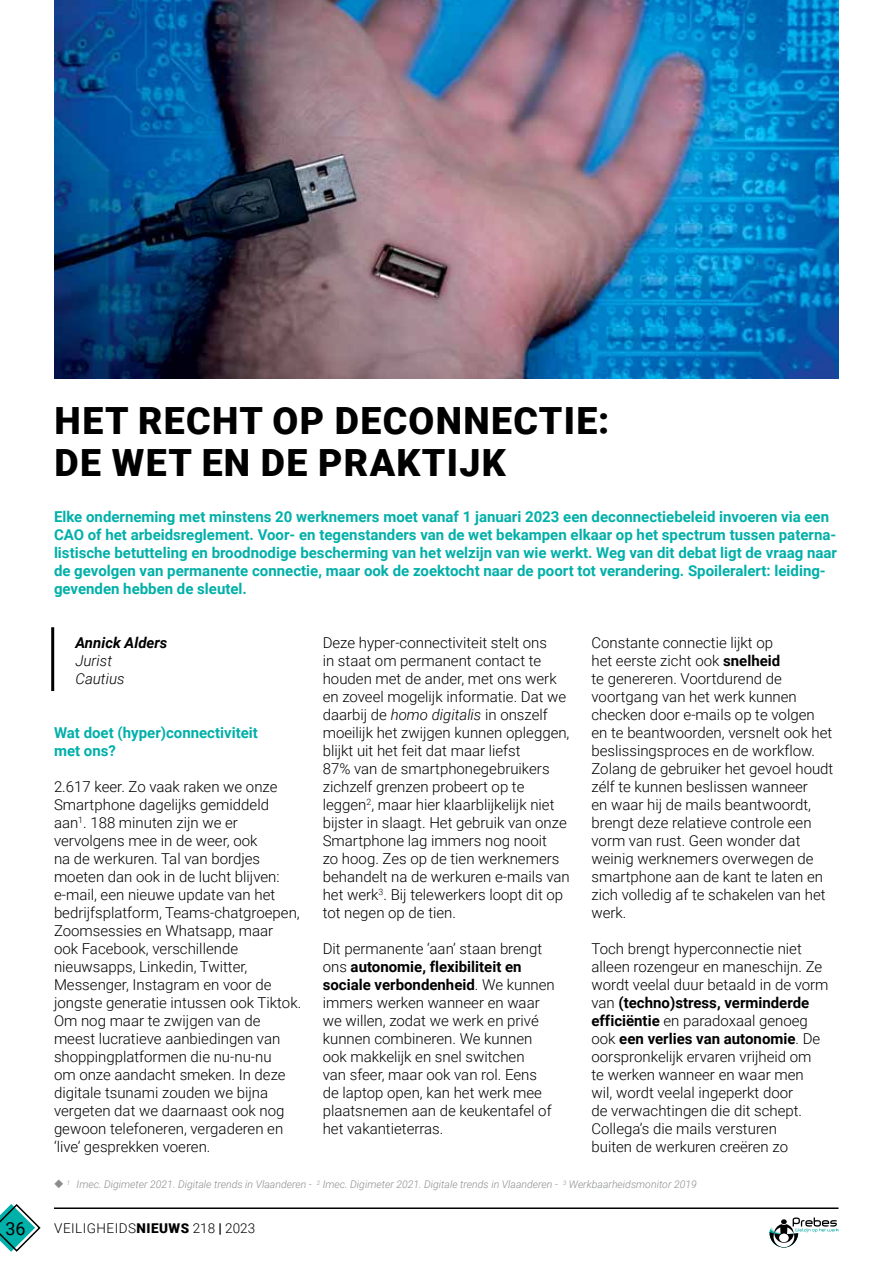
<style>
.page{position:relative;width:893px;height:1263px;background:#fff}
.page>*{position:absolute;margin:0;border:0;box-sizing:border-box;transform-origin:0 0}
.t1{font:900 37.5px/42px "Roboto";letter-spacing:.035em;color:#000}
.t2{font:18px "Roboto";color:#000}
.t3{font:300 15px/18px "Roboto";color:#000}
.t4{font:700 15px/18px "Roboto";color:#00b0a9}
.t5{font:italic 300 15px/18px "Roboto";color:#000}
.t6{font:italic 700 15px "Roboto";color:#000}
.t7{font:300 13.5px "Roboto";letter-spacing:.035em;color:#000}
.t8{font:italic 300 10.5px "Roboto";color:#8a8c8e}
.s1{font-weight:700}
.s2{font-style:italic}
.s3{font-weight:900}
</style>
<div class="page">
<svg style="left:0;top:1204px;width:41px;height:48px"></svg>
<svg style="left:770px;top:1217px;width:68px;height:30px"></svg>
<hr style="left:54px;top:1207px;width:784px;height:2px;background:#000">
<img style="left:54px;top:0;width:785px;height:378px">
<hr style="left:51px;top:627px;width:3px;height:64px;background:#000">
<h1 class="t1" style="left:55px;top:398px;width:556px">HET RECHT OP DECONNECTIE:<br>DE WET EN DE PRAKTIJK</h1>
<p class="t4" style="left:54px;top:507px;width:784px">Elke onderneming met minstens 20 werknemers moet vanaf 1 januari 2023 een deconnectiebeleid invoeren via een CAO of het arbeidsreglement. Voor- en tegenstanders van de wet bekampen elkaar op het spectrum tussen paterna&shy;listische betutteling en broodnodige bescherming van het welzijn van wie werkt. Weg van dit debat ligt de vraag naar de gevolgen van permanente connectie, maar ook de zoektocht naar de poort tot verandering. Spoileralert: leiding&shy;gevenden hebben de sleutel.</p>
<p class="t3" style="left:591px;top:633px;width:243px">Constante connectie lijkt op<br>het eerste zicht ook <span class="s1">snelheid<br></span>te genereren. Voortdurend de voortgang van het werk kunnen checken door e-mails op te volgen en te beantwoorden, versnelt ook het beslissingsproces en de workflow.<br>Zolang de gebruiker het gevoel houdt zélf te kunnen beslissen wanneer<br>en waar hij de mails beantwoordt, brengt deze relatieve controle een vorm van rust. Geen wonder dat weinig werknemers overwegen de smartphone aan de kant te laten en zich volledig af te schakelen van het werk.</p>
<p class="t3" style="left:591px;top:939px;width:239px">Toch brengt hyperconnectie niet alleen rozengeur en maneschijn. Ze wordt veelal duur betaald in de vorm van <span class="s1">(techno)stress, verminderde efficiëntie</span> en paradoxaal genoeg ook <span class="s1">een verlies van autonomie</span>. De oorspronkelijk ervaren vrijheid om<br>te werken wanneer en waar men<br>wil, wordt veelal ingeperkt door<br>de verwachtingen die dit schept.<br>Collega’s die mails versturen<br>buiten de werkuren creëren zo</p>
<p class="t8" style="left:54px;top:1177px;width:644px">◆ <sup>1</sup> Imec. Digimeter 2021. Digitale trends in Vlaanderen - <sup>2</sup> Imec. Digimeter 2021. Digitale trends in Vlaanderen - <sup>3</sup> Werkbaarheidsmonitor 2019</p>
<p class="t6" style="left:75px;top:632px;width:94px">Annick Alders</p>
<p class="t5" style="left:75px;top:651px;width:51px">Jurist<br>Cautius</p>
<p class="t3" style="left:323px;top:633px;width:249px">Deze hyper-connectiviteit stelt ons<br>in staat om permanent contact te houden met de ander, met ons werk en zoveel mogelijk informatie. Dat we daarbij de <span class="s2">homo digitalis</span> in onszelf moeilijk het zwijgen kunnen opleggen, blijkt uit het feit dat maar liefst<br>87% van de smartphonegebruikers zichzelf grenzen probeert op te leggen<sup>2</sup>, maar hier klaarblijkelijk niet bijster in slaagt. Het gebruik van onze Smartphone lag immers nog nooit<br>zo hoog. Zes op de tien werknemers behandelt na de werkuren e-mails van het werk<sup>3</sup>. Bij telewerkers loopt dit op tot negen op de tien.</p>
<p class="t3" style="left:323px;top:939px;width:234px">Dit permanente ‘aan’ staan brengt ons <span class="s1">autonomie, flexibiliteit en sociale verbondenheid</span>. We kunnen immers werken wanneer en waar we willen, zodat we werk en privé kunnen combineren. We kunnen ook makkelijk en snel switchen<br>van sfeer, maar ook van rol. Eens de laptop open, kan het werk mee plaatsnemen aan de keukentafel of het vakantieterras.</p>
<p class="t4" style="left:54px;top:723px;width:205px">Wat doet (hyper)connectiviteit met ons?</p>
<p class="t3" style="left:54px;top:777px;width:249px">2.617 keer. Zo vaak raken we onze<br>Smartphone dagelijks gemiddeld aan<sup>1</sup>. 188 minuten zijn we er vervolgens mee in de weer, ook<br>na de werkuren. Tal van bordjes moeten dan ook in de lucht blijven: e-mail, een nieuwe update van het bedrijfsplatform, Teams-chatgroepen,<br>Zoomsessies en Whatsapp, maar<br>ook Facebook, verschillende nieuwsapps, Linkedin, Twitter,<br>Messenger, Instagram en voor de jongste generatie intussen ook Tiktok.<br>Om nog maar te zwijgen van de meest lucratieve aanbiedingen van shoppingplatformen die nu-nu-nu<br>om onze aandacht smeken. In deze digitale tsunami zouden we bijna vergeten dat we daarnaast ook nog gewoon telefoneren, vergaderen en ‘live’ gesprekken voeren.</p>
<p class="t2" style="left:5px;top:1215px;width:22px">36</p>
<p class="t7" style="left:54px;top:1218px;width:202px">VEILIGHEIDS<span class="s3">NIEUWS</span> 218 <span class="s3">|</span> 2023</p>
</div>
